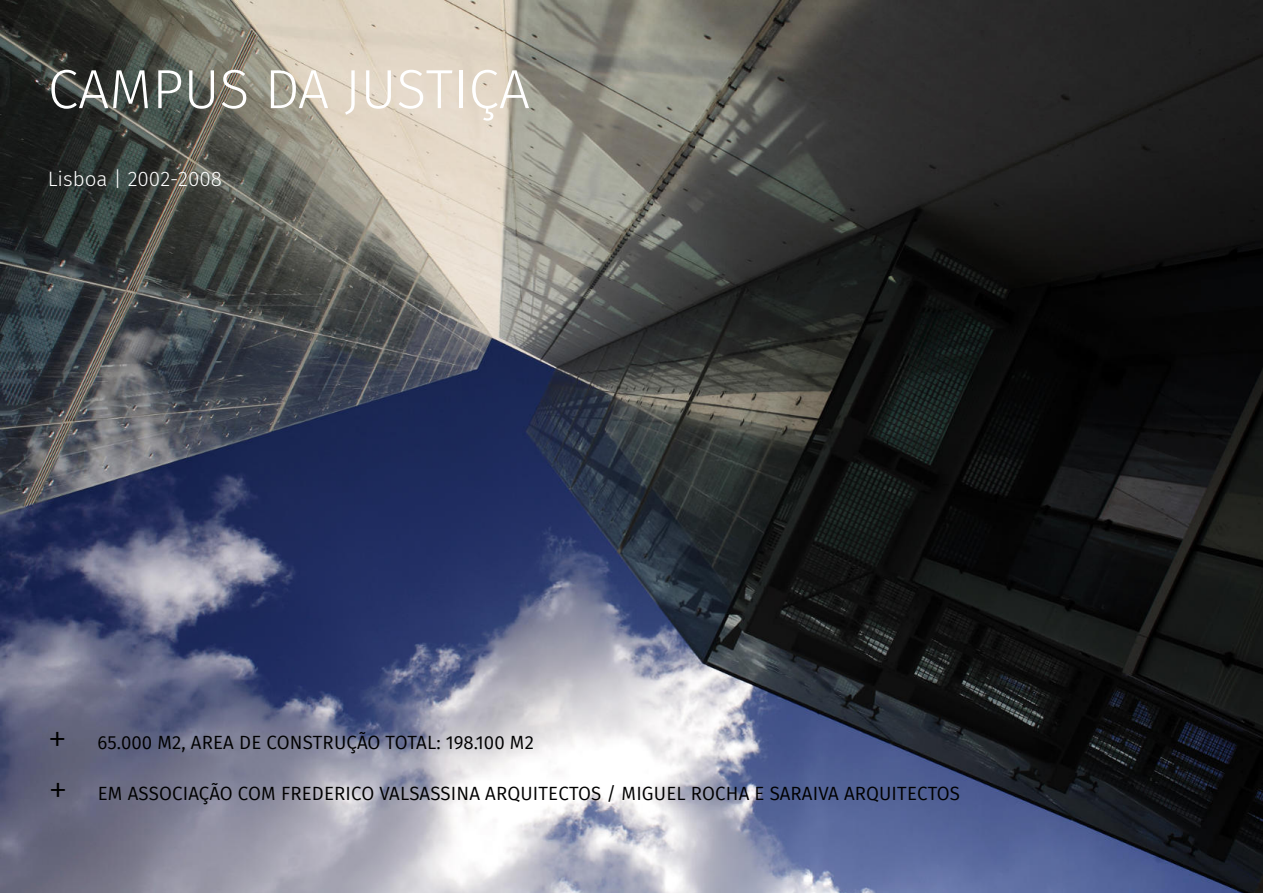
<style>
.page{position:relative;width:1263px;height:893px;background:#fff}
.page>*{position:absolute;margin:0;border:0;box-sizing:border-box;transform-origin:0 0}
.t1{font:300 55.2px "Fira Sans";color:#fff}
.t2{font:300 20.7px "Fira Sans";color:#fff}
.t3{font:18.75px "Fira Sans";letter-spacing:.01em;color:#000}
.s1{font-weight:300;font-size:39px}
</style>
<div class="page">
<img style="left:0;top:0;width:1263px;height:893px">
<h1 class="t1" style="left:48px;top:57px;width:484px">CAMPUS DA JUSTIÇA</h1>
<p class="t2" style="left:48px;top:167px;width:176px">Lisboa | 2002-2008</p>
<p class="t3" style="left:48px;top:731px;width:488px"><span class="s1">+</span> 65.000 M2, AREA DE CONSTRUÇÃO TOTAL: 198.100 M2</p>
<p class="t3" style="left:49px;top:783px;width:913px"><span class="s1">+</span> EM ASSOCIAÇÃO COM FREDERICO VALSASSINA ARQUITECTOS / MIGUEL ROCHA E SARAIVA ARQUITECTOS</p>
</div>
